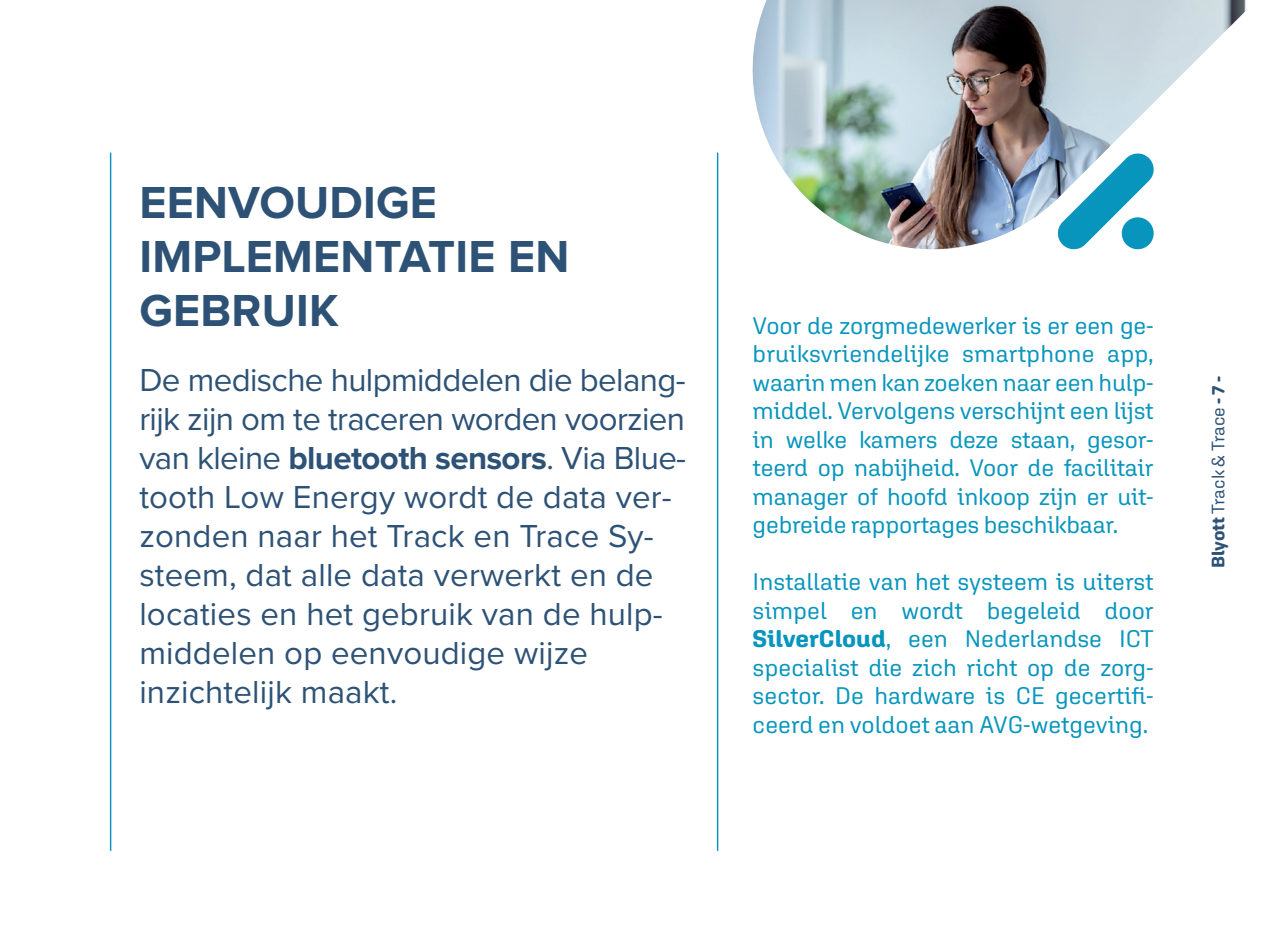
<style>
.page{position:relative;width:1285px;height:944px;background:#fff}
.page>*{position:absolute;margin:0;border:0;box-sizing:border-box;transform-origin:0 0}
.t1{font:700 46.5px/54px "Proxima Nova";letter-spacing:.005em;color:#2d5276}
.t2{font:33px/39px "Proxima Nova";letter-spacing:.005em;color:#2d5276}
.t3{font:24px/28.5px "Aglet Sans";letter-spacing:-.01em;color:#0895bd;text-align:justify}
.t4{font:18px "Aglet Sans";letter-spacing:-.015em;color:#2d5276}
.s1{font-weight:700}
</style>
<div class="page">
<hr style="left:110px;top:153px;width:1px;height:697px;background:#0895bd">
<hr style="left:716px;top:153px;width:2px;height:697px;background:#0895bd">
<img style="left:752px;top:0;width:495px;height:250px">
<svg style="left:1056px;top:152px;width:98px;height:98px"></svg>
<h1 class="t1" style="left:139px;top:178px;width:431px">EENVOUDIGE<br>IMPLEMENTATIE EN<br>GEBRUIK</h1>
<p class="t2" style="left:139px;top:359px;width:548px">De medische hulpmiddelen die belang&shy;rijk zijn om te traceren worden voorzien van kleine <span class="s1">bluetooth sensors</span>. Via Blue&shy;tooth Low Energy wordt de data ver&shy;zonden naar het Track en Trace Sy&shy;steem, dat alle data verwerkt en de locaties en het gebruik van de hulp&shy;middelen op eenvoudige wijze inzichtelijk maakt.</p>
<p class="t3" style="left:752px;top:311px;width:402px">Voor de zorgmedewerker is er een ge&shy;bruiksvriendelijke smartphone app, waarin men kan zoeken naar een hulp&shy;middel. Vervolgens verschijnt een lijst in welke kamers deze staan, gesor&shy;teerd op nabijheid. Voor de facilitair manager of hoofd inkoop zijn er uit&shy;gebreide rapportages beschikbaar.</p>
<p class="t3" style="left:752px;top:567px;width:402px">Installatie van het systeem is uiterst simpel en wordt begeleid door <span class="s1">SilverCloud</span>, een Nederlandse ICT specialist die zich richt op de zorg&shy;sector. De hardware is CE gecertifi&shy;ceerd en voldoet aan AVG-wetgeving.</p>
<p class="t4" style="left:1207px;top:568px;width:194px;rotate:-90deg"><span class="s1">Blyott</span> Track &amp; Trace <span class="s1">- 7 -</span></p>
</div>
